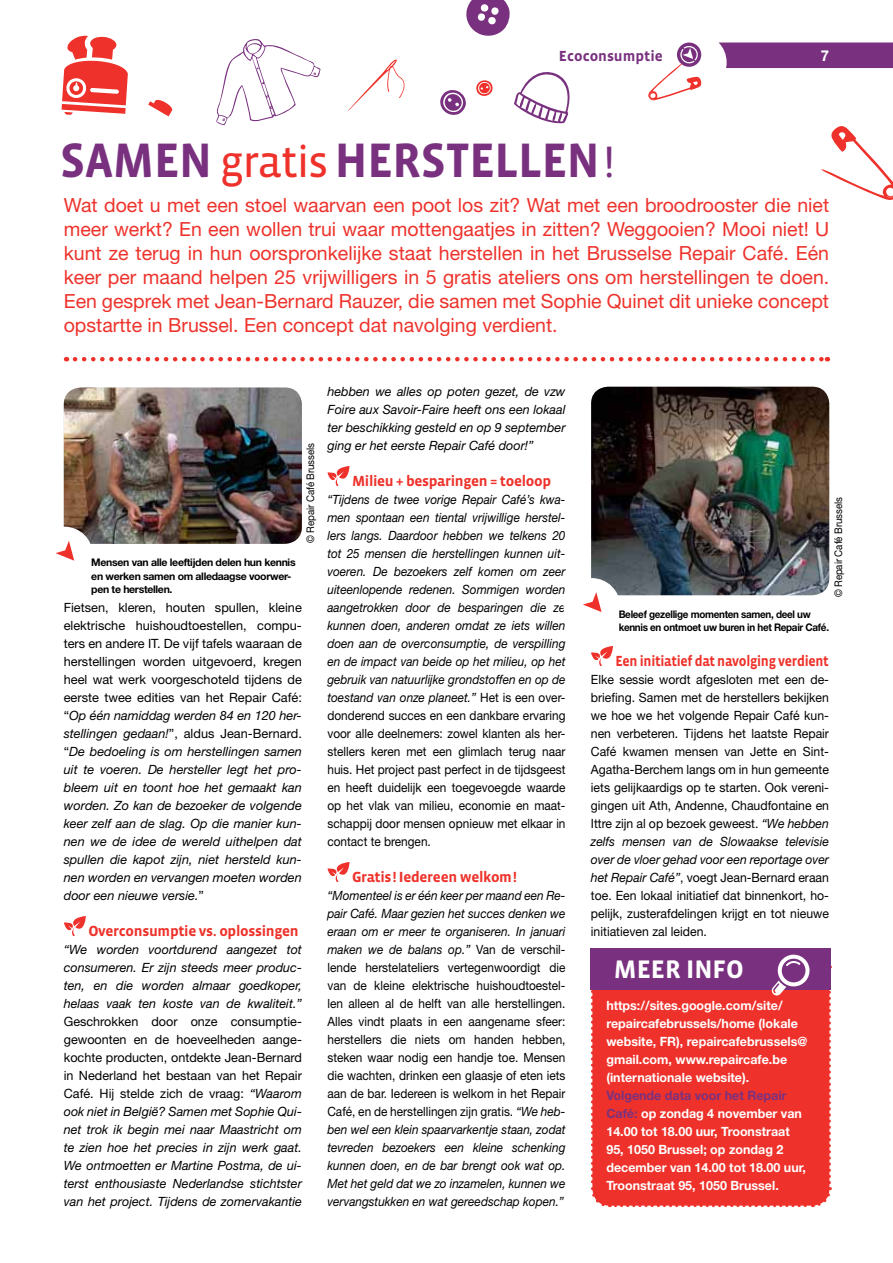
<style>
.page{position:relative;width:893px;height:1263px;background:#fff}
.page>*{position:absolute;margin:0;border:0;box-sizing:border-box;transform-origin:0 0}
.t1{font:700 49.5px "Vista Sans";letter-spacing:-.005em;color:#79317f;scale:.95 1}
.t2{font:700 25.95px "Vista Sans";color:#fff}
.t3{font:19.5px/24px "Helvetica Neue LT Std";color:#ee322b;text-align:justify}
.t4{font:700 15px "Vista Sans";letter-spacing:-.02em;color:#ee322b}
.t5{font:700 15px "Vista Sans";letter-spacing:-.02em;color:#ee322b;scale:.91 1}
.t6{font:700 15px "Vista Sans";color:#79317f}
.t7{font:700 15px "Helvetica Neue LT Std";color:#fff}
.t8{font:italic 12.75px/18px "Helvetica Neue LT Std";color:#000;text-align:justify}
.t9{font:italic 12.75px/18px "Helvetica Neue LT Std";color:#000;text-align:justify;scale:.93 1}
.t10{font:12.75px/18px "Helvetica Neue LT Std";color:#000;text-align:justify;scale:.93 1}
.t11{font:12.75px/18px "Helvetica Neue LT Std";color:#000;text-align:justify;scale:.96 1}
.t12{font:700 12.75px/18px "Helvetica Neue LT Std";color:#fff}
.t13{font:700 10.5px/13.5px "Helvetica Neue LT Std";letter-spacing:-.03em;color:#000}
.t14{font:700 10.5px/13.5px "Helvetica Neue LT Std";letter-spacing:-.03em;color:#000;scale:.94 1}
.t15{font:10.5px "Helvetica Neue";letter-spacing:-.01em;color:#000;scale:.93 1}
.s1{font-family:"Vista Sans Reg";font-weight:400;font-size:45px;color:#ee322b}
.s2{font-family:"Vista Sans Reg";font-weight:400;font-size:45px}
.s3{font-style:normal}
.s4{font-style:italic}
.s5{color:#79317f}
</style>
<div class="page">
<div style="left:719px;top:43px;width:174px;height:25px;background:#79317f"></div>
<div style="left:677px;top:43px;width:24px;height:24px;background:#79317f;border-radius:50%"></div>
<svg style="left:75px;top:357px;width:753px;height:4px"></svg>
<svg style="left:64px;top:916px;width:22px;height:20px"></svg>
<svg style="left:327px;top:466px;width:23px;height:20px"></svg>
<svg style="left:327px;top:862px;width:23px;height:20px"></svg>
<svg style="left:591px;top:646px;width:22px;height:20px"></svg>
<img style="left:591px;top:387px;width:238px;height:208px">
<div style="left:563px;top:578px;width:57px;height:57px;background:#fff;border-radius:50%"></div>
<svg style="left:583px;top:592px;width:19px;height:20px"></svg>
<svg style="left:590px;top:948px;width:242px;height:260px;background:#dc373e"></svg>
<svg style="left:148px;top:99px;width:25px;height:17px"></svg>
<svg style="left:62px;top:36px;width:66px;height:79px"></svg>
<svg style="left:216px;top:39px;width:105px;height:86px"></svg>
<svg style="left:514px;top:72px;width:56px;height:52px"></svg>
<svg style="left:348px;top:59px;width:57px;height:52px"></svg>
<svg style="left:440px;top:90px;width:26px;height:25px"></svg>
<svg style="left:476px;top:80px;width:17px;height:16px"></svg>
<svg style="left:466px;top:0;width:44px;height:36px"></svg>
<svg style="left:648px;top:45px;width:54px;height:55px"></svg>
<svg style="left:821px;top:126px;width:72px;height:74px"></svg>
<img style="left:64px;top:388px;width:238px;height:156px">
<div style="left:36px;top:527px;width:57px;height:56px;background:#fff;border-radius:50%"></div>
<svg style="left:56px;top:541px;width:18px;height:20px"></svg>
<p class="t6" style="left:559px;top:48px;width:105px">Ecoconsumptie</p>
<p class="t7" style="left:821px;top:46px;width:10px">7</p>
<h1 class="t1" style="left:60px;top:135px;width:585px">Samen <span class="s1">gratis</span> h erstellen <span class="s2">!</span></h1>
<p class="t3" style="left:64px;top:192px;width:767px">Wat doet u met een stoel waarvan een poot los zit? Wat met een broodrooster die niet meer werkt? En een wollen trui waar mottengaatjes in zitten? Weggooien? Mooi niet! U kunt ze terug in hun oorspronkelijke staat herstellen in het Brusselse Repair Café. Eén keer per maand helpen 25 vrijwilligers in 5 gratis ateliers ons om herstellingen te doen.<br>Een gesprek met Jean-Bernard Rauzer, die samen met Sophie Quinet dit unieke concept opstartte in Brussel. Een concept dat navolging verdient.</p>
<p class="t13" style="left:91px;top:556px;width:206px">Mensen van alle leeftijden delen hun kennis en werken samen om alledaagse voorwer&shy;pen te herstellen.</p>
<p class="t15" style="left:304px;top:543px;width:109px;rotate:-90deg">© Repair Café Brussels</p>
<p class="t8" style="left:64px;top:598px;width:240px"><span class="s3">Fietsen, kleren, houten spullen, kleine elektrische huishoudtoestellen, compu&shy;ters en andere IT. De vijf tafels waaraan de herstellingen worden uitgevoerd, kregen heel wat werk voorgeschoteld tijdens de eerste twee edities van het Repair Café: “</span>Op één namiddag werden 84 en 120 her&shy;stellingen gedaan!<span class="s3">”, aldus Jean-Bernard. “</span>De bedoeling is om herstellingen samen uit te voeren. De hersteller legt het pro&shy;bleem uit en toont hoe het gemaakt kan worden. Zo kan de bezoeker de volgende keer zelf aan de slag. Op die manier kun&shy;nen we de idee de wereld uithelpen dat spullen die kapot zijn, niet hersteld kun&shy;nen worden en vervangen moeten worden door een nieuwe versie.<span class="s3">”</span></p>
<p class="t4" style="left:88px;top:923px;width:212px">Overconsumptie vs. oplossingen</p>
<p class="t8" style="left:64px;top:940px;width:240px">“We worden voortdurend aangezet tot consumeren. Er zijn steeds meer produc&shy;ten, en die worden almaar goedkoper, helaas vaak ten koste van de kwaliteit.”</p>
<p class="t8" style="left:64px;top:1012px;width:240px"><span class="s3">Geschrokken door onze consumptie&shy;gewoonten en de hoeveelheden aange&shy;kochte producten, ontdekte Jean-Bernard in Nederland het bestaan van het Repair Café. Hij stelde zich de vraag:</span> “Waarom ook niet in België? Samen met Sophie Qui&shy;net trok ik begin mei naar Maastricht om te zien hoe het precies in zijn werk gaat.<br>We ontmoetten er Martine Postma, de ui&shy;terst enthousiaste Nederlandse stichtster van het project. Tijdens de zomervakantie</p>
<p class="t8" style="left:327px;top:382px;width:240px">hebben we alles op poten gezet, de vzw Foire aux Savoir-Faire heeft ons een lokaal ter beschikking gesteld en op 9 september ging er het eerste Repair Café door!”</p>
<p class="t4" style="left:352px;top:473px;width:201px">Milieu + besparingen = toeloop</p>
<p class="t9" style="left:327px;top:490px;width:258px">“Tijdens de twee vorige Repair Café’s kwa&shy;men spontaan een tiental vrijwillige herstel&shy;lers langs. Daardoor hebben we telkens 20 tot 25 mensen die herstellingen kunnen uit&shy;voeren. De bezoekers zelf komen om zeer uiteenlopende redenen. Sommigen worden aangetrokken door de besparingen die ze kunnen doen, anderen omdat ze iets willen doen aan de overconsumptie, de verspilling en de impact van beide op het milieu, op het gebruik van natuurlijke grondstoffen en op de toestand van onze planeet.” <span class="s3">Het is een over&shy;donderend succes en een dankbare ervaring voor alle deelnemers: zowel klanten als her&shy;stellers keren met een glimlach terug naar huis. Het project past perfect in de tijdsgeest en heeft duidelijk een toegevoegde waarde op het vlak van milieu, economie en maat&shy;schappij door mensen opnieuw met elkaar in contact te brengen.</span></p>
<p class="t4" style="left:352px;top:869px;width:166px">Gratis! Iedereen welkom!</p>
<p class="t10" style="left:327px;top:886px;width:258px"><span class="s4">“Momenteel is er één keer per maand een Re&shy;pair Café. Maar gezien het succes denken we eraan om er meer te organiseren. In januari maken we de balans op.”</span> Van de verschil&shy;lende herstelateliers vertegenwoordigt die van de kleine elektrische huishoudtoestel&shy;len alleen al de helft van alle herstellingen.<br>Alles vindt plaats in een aangename sfeer: herstellers die niets om handen hebben, steken waar nodig een handje toe. Mensen die wachten, drinken een glaasje of eten iets aan de bar. Iedereen is welkom in het Repair Café, en de herstellingen zijn gratis. <span class="s4">“We heb&shy;ben wel een klein spaarvarkentje staan, zodat tevreden bezoekers een kleine schenking kunnen doen, en de bar brengt ook wat op.<br>Met het geld dat we zo inzamelen, kunnen we vervangstukken en wat gereedschap kopen.”</span></p>
<p class="t15" style="left:832px;top:597px;width:109px;rotate:-90deg">© Repair Café Brussels</p>
<p class="t14" style="left:619px;top:607px;width:225px">Beleef gezellige momenten samen, deel uw kennis en ontmoet uw buren in het Repair Café.</p>
<p class="t5" style="left:615px;top:653px;width:236px">Een initiatief dat navolging verdient</p>
<p class="t11" style="left:591px;top:670px;width:250px">Elke sessie wordt afgesloten met een de&shy;briefing. Samen met de herstellers bekijken we hoe we het volgende Repair Café kun&shy;nen verbeteren. Tijdens het laatste Repair Café kwamen mensen van Jette en Sint-Agatha-Berchem langs om in hun gemeente iets gelijkaardigs op te starten. Ook vereni&shy;gingen uit Ath, Andenne, Chaudfontaine en Ittre zijn al op bezoek geweest. <span class="s4">“We hebben zelfs mensen van de Slowaakse televisie over de vloer gehad voor een reportage over het Repair Café”</span>, voegt Jean-Bernard eraan toe. Een lokaal initiatief dat binnenkort, ho&shy;pelijk, zusterafdelingen krijgt en tot nieuwe initiatieven zal leiden.</p>
<h2 class="t2" style="left:614px;top:956px;width:18px">MEE</h2>
<h2 class="t2" style="left:665px;top:956px;width:63px">R INFO</h2>
<p class="t12" style="left:606px;top:996px;width:203px">https://sites.google.com/site/ repaircafebrussels/home (lokale website, FR), repaircafebrussels@ gmail.com, www.repaircafe.be (internationale website).</p>
<p class="t12" style="left:606px;top:1086px;width:201px"><span class="s5">Volgende data voor het Repair<br>Café:</span> op zondag 4 november van<br>14.00 tot 18.00 uur, Troonstraat<br>95, 1050 Brussel; op zondag 2 december van 14.00 tot 18.00 uur,<br>Troonstraat 95, 1050 Brussel.</p>
</div>
